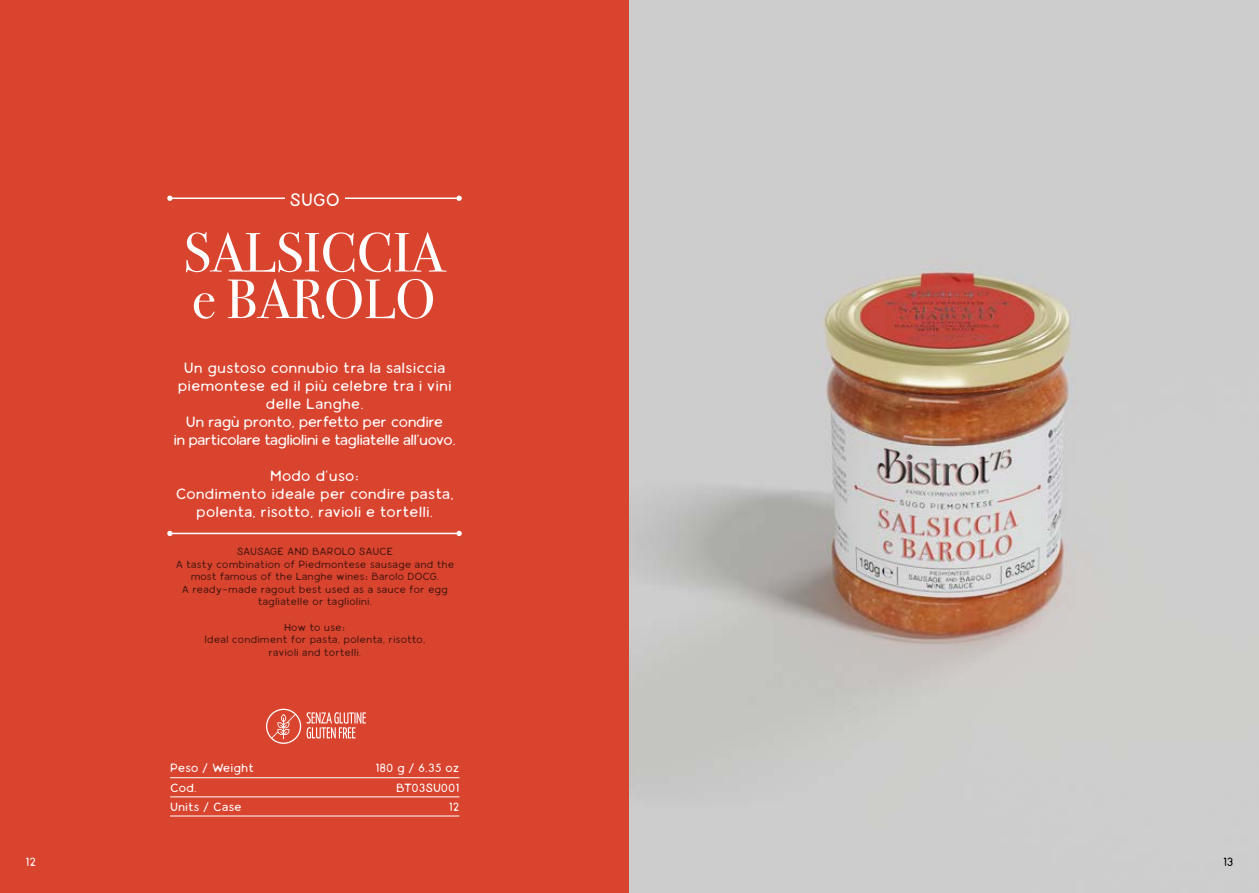
<style>
.page{position:relative;width:1259px;height:893px;background:#fff}
.page>*{position:absolute;margin:0;border:0;box-sizing:border-box;transform-origin:0 0}
.t1{font:55.5px/46.5px "Bodoni Svty Two ITCTT";color:#fff}
.t2{font:18px "Gourmet Le French";color:#fff}
.t3{font:15px/18px "Gourmet Le French";letter-spacing:-.025em;color:#fff;text-align:center}
.t4{font:12px/19.5px "Gourmet Le French";color:#fff}
.t5{font:12px "Gourmet Le French";color:#000}
.t6{font:10.5px/12.6px "Gourmet Le French";letter-spacing:-.01em;color:#000;text-align:center}
.s1{font-size:19.5px}
.s2{font-size:16.5px}
</style>
<div class="page">
<div style="left:0;top:0;width:629px;height:893px;background:#d9442f"></div>
<hr style="left:170px;top:197px;width:289px;height:2px;background:#fff">
<svg style="left:167px;top:196px;width:6px;height:5px"></svg>
<svg style="left:456px;top:196px;width:6px;height:5px"></svg>
<div style="left:285px;top:192px;width:59px;height:19px;background:#d9442f"></div>
<hr style="left:170px;top:533px;width:289px;height:1px;background:#fff">
<svg style="left:167px;top:531px;width:6px;height:5px"></svg>
<svg style="left:456px;top:531px;width:6px;height:5px"></svg>
<img style="left:629px;top:0;width:630px;height:893px">
<hr style="left:170px;top:777px;width:289px;height:1px;background:#fff">
<hr style="left:170px;top:797px;width:289px;height:1px;background:#fff">
<hr style="left:170px;top:816px;width:289px;height:1px;background:#fff">
<svg style="left:266px;top:709px;width:100px;height:35px"></svg>
<h2 class="t2" style="left:289px;top:189px;width:52px">SUGO</h2>
<h1 class="t1" style="left:183px;top:224px;width:262px">SALSICCIA e BAROLO</h1>
<h3 class="t3" style="left:173px;top:359px;width:284px">Un gustoso connubio tra la salsiccia piemontese ed il più celebre tra i vini delle Langhe.<br>Un ragù pronto, perfetto per condire<br>in particolare tagliolini e tagliatelle all'uovo.</h3>
<h3 class="t3" style="left:176px;top:467px;width:280px">Modo d'uso<span class="s1">:<br></span>Condimento ideale per condire pasta, polenta, risotto, ravioli e tortelli.</h3>
<p class="t6" style="left:176px;top:545px;width:280px">SAUSAGE AND BAROLO SAUCE<br>A tasty combination of Piedmontese sausage and the most famous of the Langhe wines<span class="s2">:</span> Barolo DOCG.<br>A ready-made ragout best used as a sauce for egg tagliatelle or tagliolini.</p>
<p class="t6" style="left:204px;top:621px;width:223px">How to use<span class="s2">:<br></span>Ideal condiment for pasta, polenta, risotto, ravioli and tortelli.</p>
<p class="t4" style="left:170px;top:758px;width:85px">Peso / Weight<br>Cod.<br>Units / Case</p>
<p class="t4" style="left:375px;top:758px;width:85px;text-align:right">180 g / 6.35 oz<br>BT03SU001<br>12</p>
<p class="t4" style="left:26px;top:853px;width:12px">12</p>
<p class="t5" style="left:1223px;top:855px;width:12px">13</p>
</div>
